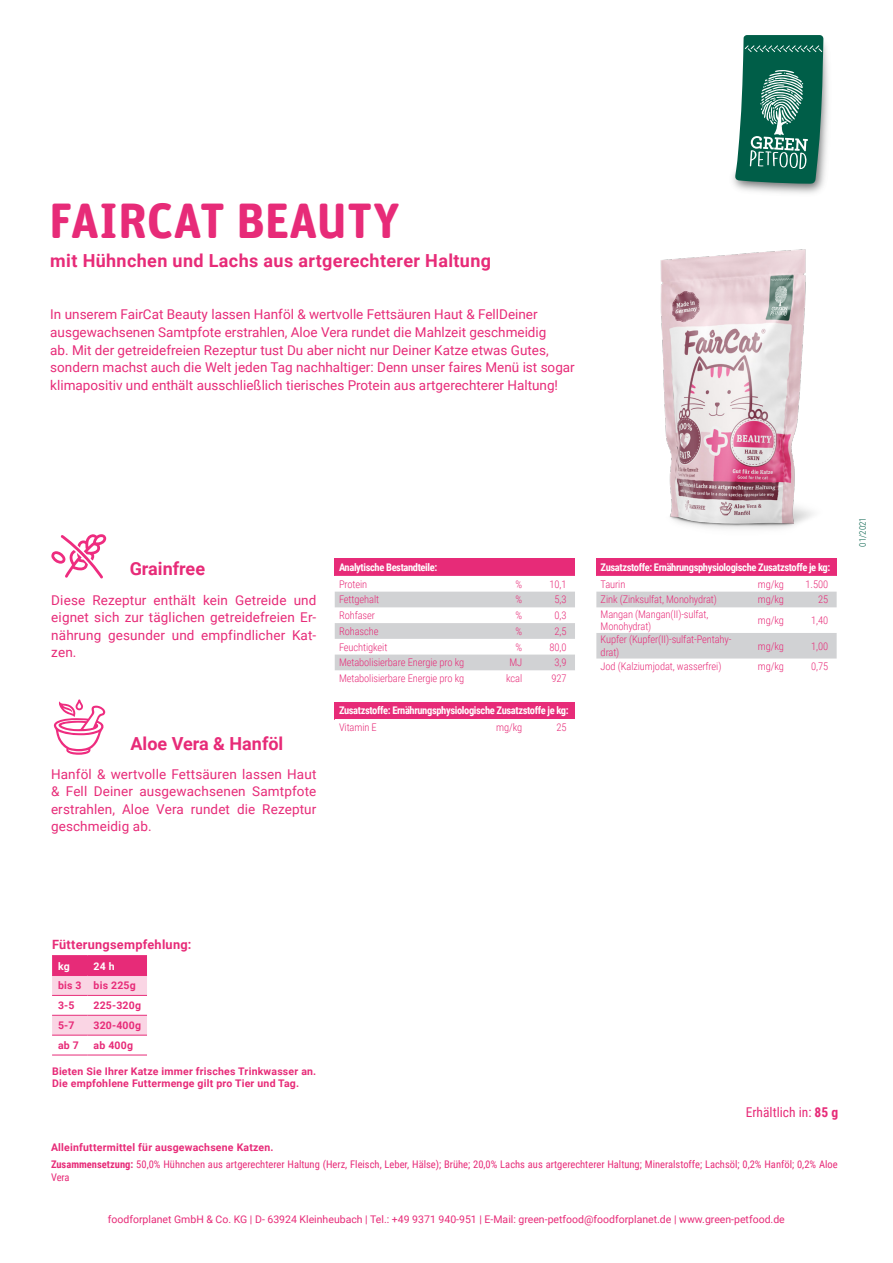
<style>
.page{position:relative;width:893px;height:1263px;background:#fff}
.page>*{position:absolute;margin:0;border:0;box-sizing:border-box;transform-origin:0 0}
._01_Titel{font:700 49.5px "Unit Rounded Pro";color:#e72b78}
._02_Subline{font:700 18px "Roboto";letter-spacing:.02em;color:#e72b78}
._05_USP_Titel{font:700 18px "Roboto";color:#e72b78}
._03_Langtext{font:13.5px/17.5px "Roboto";color:#e72b78}
._06_USP_Text{font:13.5px/17.5px "Roboto";letter-spacing:.01em;color:#e72b78;text-align:justify}
._09_Packungsgroesse{font:13.5px "Roboto Condensed";color:#e72b78}
._14_Katze_Tabelle_Fu{font:700 12.75px "Roboto";letter-spacing:.02em;color:#e72b78}
._08_Katze_Tabelle_li{font:300 10.5px/12.6px "Roboto Condensed";letter-spacing:-.01em;color:#e72b78}
._13_Zusammensetzung{font:10.5px/12.6px "Roboto Condensed";color:#e72b78}
._07_Katze_Table_Head{font:700 10.5px "Roboto Condensed";letter-spacing:-.035em;color:#fff}
._04_Katze_Zusammense{font:700 10.5px/12.6px "Roboto";letter-spacing:.02em;color:#e72b78}
._17_Adresszeile{font:10.5px "Roboto";color:#e72b78}
._08_Katze_Tabelle_re{font:300 10.5px "Roboto Condensed";letter-spacing:-.01em;color:#e72b78}
._12_Futtertyp{font:700 10.5px "Roboto";letter-spacing:.02em;color:#e72b78}
._08_Katze_Tabelle_mi{font:300 10.5px "Roboto Condensed";letter-spacing:-.01em;color:#e72b78}
._04_Katze_Zusammense-2{font:700 10.5px "Roboto";color:#fff}
.t1{font:300 9px "Roboto Condensed";color:#005e48}
.s1{font-weight:700}
</style>
<div class="page">
<img style="left:660px;top:249px;width:153px;height:280px">
<svg style="left:51px;top:534px;width:55px;height:44px"></svg>
<svg style="left:54px;top:699px;width:51px;height:56px"></svg>
<img style="left:732px;top:37px;width:97px;height:157px">
<svg style="left:735px;top:35px;width:88px;height:149px;background:#377f6e"></svg>
<div style="left:335px;top:559px;width:240px;height:17px;background:#e72b78"></div>
<svg style="left:335px;top:591px;width:240px;height:80px"></svg>
<div style="left:335px;top:702px;width:240px;height:17px;background:#e72b78"></div>
<svg style="left:52px;top:956px;width:95px;height:99px"></svg>
<hr style="left:52px;top:955px;width:36px;height:1px;background:#e72b78">
<hr style="left:88px;top:955px;width:59px;height:1px;background:#e72b78">
<hr style="left:52px;top:975px;width:36px;height:1px;background:#e72b78">
<hr style="left:88px;top:975px;width:59px;height:1px;background:#e72b78">
<hr style="left:52px;top:995px;width:36px;height:1px;background:#e72b78">
<hr style="left:88px;top:995px;width:59px;height:1px;background:#e72b78">
<hr style="left:52px;top:1015px;width:36px;height:1px;background:#e72b78">
<hr style="left:88px;top:1015px;width:59px;height:1px;background:#e72b78">
<hr style="left:52px;top:1035px;width:36px;height:1px;background:#e72b78">
<hr style="left:88px;top:1035px;width:59px;height:1px;background:#e72b78">
<hr style="left:52px;top:1055px;width:36px;height:1px;background:#e72b78">
<hr style="left:88px;top:1055px;width:59px;height:1px;background:#e72b78">
<div style="left:596px;top:559px;width:241px;height:17px;background:#e72b78"></div>
<svg style="left:596px;top:591px;width:241px;height:68px"></svg>
<p class="_01_Titel" style="left:49px;top:185px;width:353px">FAIRCAT BEAUTY</p>
<p class="_02_Subline" style="left:50px;top:248px;width:442px">mit Hühnchen und Lachs aus artgerechterer Haltung</p>
<p class="_03_Langtext" style="left:50px;top:305px;width:526px">In unserem FairCat Beauty lassen Hanföl &amp; wertvolle Fettsäuren Haut &amp; FellDeiner ausgewachsenen Samtpfote erstrahlen, Aloe Vera rundet die Mahlzeit geschmeidig<br>ab. Mit der getreidefreien Rezeptur tust Du aber nicht nur Deiner Katze etwas Gutes, sondern machst auch die Welt jeden Tag nachhaltiger: Denn unser faires Menü ist sogar klimapositiv und enthält ausschließlich tierisches Protein aus artgerechterer Haltung!</p>
<p class="_05_USP_Titel" style="left:130px;top:556px;width:77px">Grainfree</p>
<p class="_06_USP_Text" style="left:51px;top:591px;width:267px">Diese Rezeptur enthält kein Getreide und eignet sich zur täglichen getreidefreien Er&shy;nährung gesunder und empfindlicher Kat&shy;zen.</p>
<p class="_05_USP_Titel" style="left:130px;top:731px;width:154px">Aloe Vera &amp; Hanföl</p>
<p class="_06_USP_Text" style="left:51px;top:765px;width:267px">Hanföl &amp; wertvolle Fettsäuren lassen Haut &amp; Fell Deiner ausgewachsenen Samtpfote erstrahlen, Aloe Vera rundet die Rezeptur geschmeidig ab.</p>
<p class="_07_Katze_Table_Head" style="left:339px;top:559px;width:100px">Analytische Bestandteile:</p>
<p class="_08_Katze_Tabelle_li" style="left:339px;top:577px;width:30px">Protein</p>
<p class="_08_Katze_Tabelle_mi" style="left:515px;top:577px;width:8px">%</p>
<p class="_08_Katze_Tabelle_re" style="left:549px;top:577px;width:18px">10,1</p>
<p class="_08_Katze_Tabelle_li" style="left:339px;top:593px;width:42px">Fettgehalt</p>
<p class="_08_Katze_Tabelle_mi" style="left:515px;top:592px;width:8px">%</p>
<p class="_08_Katze_Tabelle_re" style="left:554px;top:592px;width:14px">5,3</p>
<p class="_08_Katze_Tabelle_li" style="left:339px;top:609px;width:38px">Rohfaser</p>
<p class="_08_Katze_Tabelle_mi" style="left:515px;top:608px;width:8px">%</p>
<p class="_08_Katze_Tabelle_re" style="left:554px;top:608px;width:14px">0,3</p>
<p class="_08_Katze_Tabelle_li" style="left:339px;top:624px;width:41px">Rohasche</p>
<p class="_08_Katze_Tabelle_mi" style="left:515px;top:624px;width:8px">%</p>
<p class="_08_Katze_Tabelle_re" style="left:554px;top:624px;width:14px">2,5</p>
<p class="_08_Katze_Tabelle_li" style="left:339px;top:640px;width:50px">Feuchtigkeit</p>
<p class="_08_Katze_Tabelle_mi" style="left:515px;top:639px;width:8px">%</p>
<p class="_08_Katze_Tabelle_re" style="left:549px;top:639px;width:18px">80,0</p>
<p class="_08_Katze_Tabelle_li" style="left:339px;top:656px;width:127px">Metabolisierbare Energie pro kg</p>
<p class="_08_Katze_Tabelle_mi" style="left:509px;top:655px;width:14px">MJ</p>
<p class="_08_Katze_Tabelle_re" style="left:554px;top:655px;width:14px">3,9</p>
<p class="_08_Katze_Tabelle_li" style="left:339px;top:672px;width:127px">Metabolisierbare Energie pro kg</p>
<p class="_08_Katze_Tabelle_mi" style="left:506px;top:671px;width:18px">kcal</p>
<p class="_08_Katze_Tabelle_re" style="left:551px;top:671px;width:17px">927</p>
<p class="_07_Katze_Table_Head" style="left:339px;top:703px;width:231px">Zusatzstoffe: Ernährungsphysiologische Zusatzstoffe je kg:</p>
<p class="_08_Katze_Tabelle_li" style="left:339px;top:720px;width:39px">Vitamin E</p>
<p class="_08_Katze_Tabelle_mi" style="left:496px;top:720px;width:27px">mg/kg</p>
<p class="_08_Katze_Tabelle_re" style="left:556px;top:720px;width:12px">25</p>
<p class="_07_Katze_Table_Head" style="left:601px;top:559px;width:231px">Zusatzstoffe: Ernährungsphysiologische Zusatzstoffe je kg:</p>
<p class="_08_Katze_Tabelle_li" style="left:601px;top:577px;width:26px">Taurin</p>
<p class="_08_Katze_Tabelle_mi" style="left:758px;top:577px;width:27px">mg/kg</p>
<p class="_08_Katze_Tabelle_re" style="left:806px;top:577px;width:24px">1.500</p>
<p class="_08_Katze_Tabelle_li" style="left:601px;top:593px;width:118px">Zink (Zinksulfat, Monohydrat)</p>
<p class="_08_Katze_Tabelle_mi" style="left:758px;top:592px;width:27px">mg/kg</p>
<p class="_08_Katze_Tabelle_re" style="left:818px;top:592px;width:12px">25</p>
<p class="_08_Katze_Tabelle_li" style="left:601px;top:607px;width:109px">Mangan (Mangan(II)-sulfat,<br>Monohydrat)</p>
<p class="_08_Katze_Tabelle_mi" style="left:758px;top:613px;width:27px">mg/kg</p>
<p class="_08_Katze_Tabelle_re" style="left:811px;top:613px;width:18px">1,40</p>
<p class="_08_Katze_Tabelle_li" style="left:601px;top:633px;width:132px">Kupfer (Kupfer(II)-sulfat-Pentahy&shy;drat)</p>
<p class="_08_Katze_Tabelle_mi" style="left:758px;top:639px;width:27px">mg/kg</p>
<p class="_08_Katze_Tabelle_re" style="left:811px;top:639px;width:18px">1,00</p>
<p class="_08_Katze_Tabelle_li" style="left:601px;top:660px;width:122px">Jod (Kalziumjodat, wasserfrei)</p>
<p class="_08_Katze_Tabelle_mi" style="left:758px;top:659px;width:27px">mg/kg</p>
<p class="_08_Katze_Tabelle_re" style="left:811px;top:659px;width:18px">0,75</p>
<p class="t1" style="left:856px;top:547px;width:31px;rotate:-90deg">01/2021</p>
<p class="_14_Katze_Tabelle_Fu" style="left:52px;top:936px;width:141px">Fütterungsempfehlung:</p>
<p class="_04_Katze_Zusammense-2" style="left:58px;top:958px;width:13px">kg</p>
<p class="_04_Katze_Zusammense-2" style="left:94px;top:958px;width:23px">24 h</p>
<p class="_04_Katze_Zusammense" style="left:58px;top:979px;width:25px">bis 3</p>
<p class="_04_Katze_Zusammense" style="left:94px;top:979px;width:44px">bis 225g</p>
<p class="_04_Katze_Zusammense" style="left:58px;top:999px;width:18px">3-5</p>
<p class="_04_Katze_Zusammense" style="left:94px;top:999px;width:49px">225-320g</p>
<p class="_04_Katze_Zusammense" style="left:58px;top:1019px;width:18px">5-7</p>
<p class="_04_Katze_Zusammense" style="left:94px;top:1019px;width:49px">320-400g</p>
<p class="_04_Katze_Zusammense" style="left:58px;top:1038px;width:22px">ab 7</p>
<p class="_04_Katze_Zusammense" style="left:94px;top:1038px;width:41px">ab 400g</p>
<p class="_04_Katze_Zusammense" style="left:52px;top:1064px;width:266px">Bieten Sie Ihrer Katze immer frisches Trinkwasser an.<br>Die empfohlene Futtermenge gilt pro Tier und Tag.</p>
<p class="_09_Packungsgroesse" style="left:746px;top:1103px;width:94px">Erhältlich in: <span class="s1">85 g</span></p>
<p class="_12_Futtertyp" style="left:51px;top:1140px;width:224px">Alleinfuttermittel für ausgewachsene Katzen.</p>
<p class="_13_Zusammensetzung" style="left:51px;top:1157px;width:788px"><span class="s1">Zusammensetzung:</span> 50,0% Hühnchen aus artgerechterer Haltung (Herz, Fleisch, Leber, Hälse); Brühe; 20,0% Lachs aus artgerechterer Haltung; Mineralstoffe; Lachsöl; 0,2% Hanföl; 0,2% Aloe<br>Vera</p>
<p class="_17_Adresszeile" style="left:108px;top:1212px;width:678px">foodforplanet GmbH &amp; Co. KG | D- 63924 Kleinheubach | Tel.: +49 9371 940-951 | E-Mail: green-petfood@foodforplanet.de | www.green-petfood.de</p>
</div>
